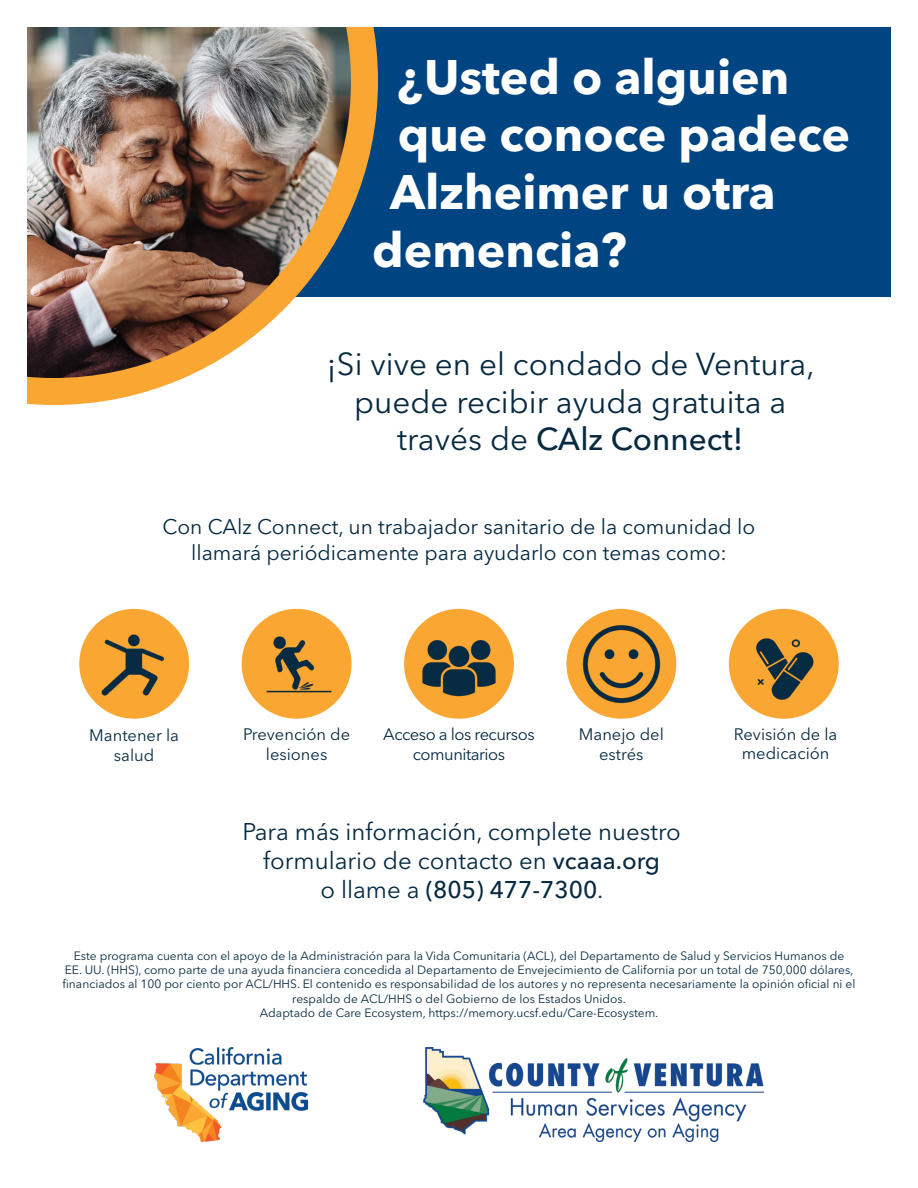
<style>
.page{position:relative;width:918px;height:1188px;background:#fff}
.page>*{position:absolute;margin:0;border:0;box-sizing:border-box;transform-origin:0 0}
.t1{font:700 48px "Avenir Next LT Pro";color:#fff}
.t2{font:31.5px/37.8px "Avenir Next LT Pro";color:#072a41;text-align:center}
.t3{font:24px/28.8px "Avenir Next LT Pro";color:#072a41;text-align:center}
.t4{font:21px/25.2px "Avenir Next LT Pro";color:#072a41;text-align:center}
.t5{font:16.5px/19.8px "Avenir Next LT Pro";color:#072a41;text-align:center}
.t6{font:16.5px/19.8px "Avenir Next LT Pro";letter-spacing:-.03em;color:#072a41;text-align:center}
.t7{font:12px/14.4px "Avenir Next LT Pro";color:#072a41;text-align:center}
.s1{font-weight:500}
</style>
<div class="page">
<div style="left:0;top:27px;width:891px;height:270px;background:#004581"></div>
<img style="left:27px;top:27px;width:351px;height:378px">
<div style="left:0;top:0;width:27px;height:451px;background:#fff"></div>
<div style="left:79px;top:609px;width:110px;height:110px;background:#faa633;border-radius:50%"></div>
<img style="left:84px;top:614px;width:101px;height:100px">
<img style="left:729px;top:609px;width:110px;height:110px;border-radius:55px">
<div style="left:404px;top:609px;width:110px;height:110px;background:#faa633;border-radius:50%"></div>
<img style="left:412px;top:633px;width:94px;height:70px">
<img style="left:243px;top:612px;width:107px;height:107px">
<div style="left:566px;top:609px;width:110px;height:110px;background:#faa633;border-radius:50%"></div>
<img style="left:572px;top:614px;width:99px;height:99px">
<img style="left:154px;top:1047px;width:153px;height:94px">
<img style="left:423px;top:1048px;width:341px;height:93px">
<h1 class="t1" style="left:398px;top:48px;width:393px">¿Usted o alguien</h1>
<h1 class="t1" style="left:398px;top:105px;width:454px">que conoce padece</h1>
<h1 class="t1" style="left:390px;top:163px;width:387px">Alzheimer u otra</h1>
<h1 class="t1" style="left:372px;top:220px;width:256px">demencia?</h1>
<p class="t2" style="left:327px;top:345px;width:490px">¡Si vive en el condado de Ventura, puede recibir ayuda gratuita a través de <span class="s1">CAlz Connect!</span></p>
<p class="t4" style="left:163px;top:514px;width:594px">Con CAlz Connect, un trabajador sanitario de la comunidad lo llamará periódicamente para ayudarlo con temas como:</p>
<p class="t5" style="left:89px;top:726px;width:91px">Mantener la salud</p>
<p class="t5" style="left:243px;top:725px;width:109px">Prevención de lesiones</p>
<p class="t6" style="left:383px;top:725px;width:153px">Acceso a los recursos comunitarios</p>
<p class="t5" style="left:579px;top:725px;width:86px">Manejo del estrés</p>
<p class="t5" style="left:734px;top:724px;width:105px">Revisión de la medicación</p>
<p class="t3" style="left:242px;top:818px;width:440px">Para más información, complete nuestro formulario de contacto en <span class="s1">vcaaa.org<br></span>o llame a <span class="s1">(805) 477-7300</span>.</p>
<p class="t7" style="left:62px;top:948px;width:795px">Este programa cuenta con el apoyo de la Administración para la Vida Comunitaria (ACL), del Departamento de Salud y Servicios Humanos de<br>EE. UU. (HHS), como parte de una ayuda financiera concedida al Departamento de Envejecimiento de California por un total de 750,000 dólares, financiados al 100 por ciento por ACL/HHS. El contenido es responsabilidad de los autores y no representa necesariamente la opinión oficial ni el respaldo de ACL/HHS o del Gobierno de los Estados Unidos.</p>
<p class="t7" style="left:260px;top:1006px;width:400px">Adaptado de Care Ecosystem, https://memory.ucsf.edu/Care-Ecosystem.</p>
</div>
